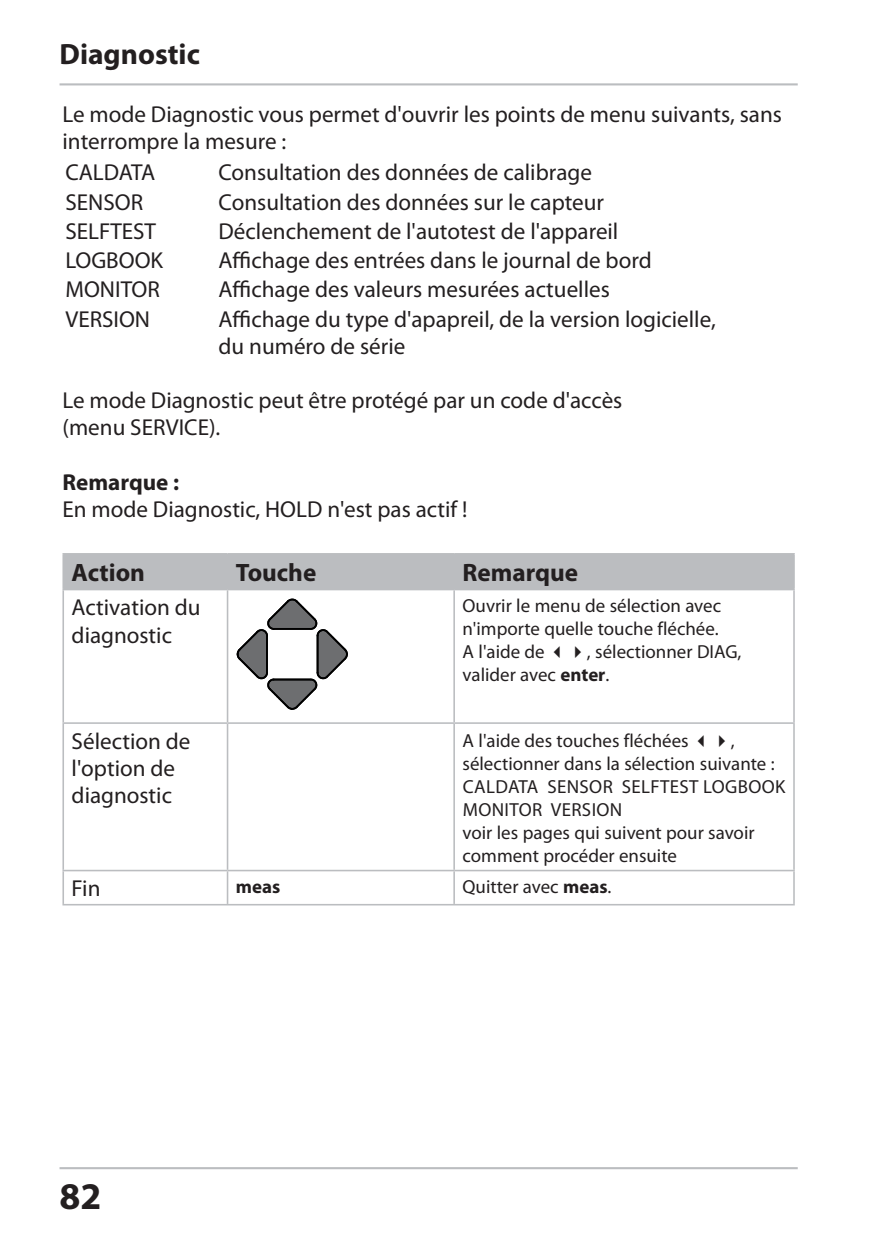
<style>
.page{position:relative;width:893px;height:1259px;background:#fff}
.page>*{position:absolute;margin:0;border:0;box-sizing:border-box;transform-origin:0 0}
.t1{font:700 37.8px "Myriad Pro";color:#231f20}
.t2{font:700 29.4px "Myriad Pro";color:#231f20}
.t3{font:700 25.2px "Myriad Pro";color:#231f20}
.t4{font:23.1px/27.3px "Myriad Pro";color:#231f20}
.t5{font:700 23.1px "Myriad Pro";color:#231f20}
.t6{font:18.9px/23.1px "Myriad Pro";color:#231f20}
.t7{font:700 18.9px "Myriad Pro";color:#231f20}
.s1{font-weight:700}
</style>
<div class="page">
<hr style="left:60px;top:1167px;width:738px;height:2px;background:#bbbdc0">
<hr style="left:60px;top:83px;width:738px;height:2px;background:#bbbdc0">
<div style="left:64px;top:554px;width:729px;height:35px;background:#bbbdc0"></div>
<hr style="left:62px;top:553px;width:166px;height:1px;background:#bbbdc0">
<hr style="left:62px;top:554px;width:2px;height:35px;background:#bbbdc0">
<hr style="left:228px;top:553px;width:226px;height:1px;background:#bbbdc0">
<hr style="left:227px;top:554px;width:1px;height:35px;background:#bbbdc0">
<hr style="left:454px;top:553px;width:341px;height:1px;background:#bbbdc0">
<hr style="left:453px;top:554px;width:2px;height:35px;background:#bbbdc0">
<hr style="left:793px;top:554px;width:2px;height:35px;background:#bbbdc0">
<hr style="left:62px;top:589px;width:166px;height:1px;background:#bbbdc0">
<hr style="left:62px;top:590px;width:2px;height:132px;background:#bbbdc0">
<hr style="left:228px;top:589px;width:226px;height:1px;background:#bbbdc0">
<hr style="left:227px;top:590px;width:1px;height:132px;background:#bbbdc0">
<hr style="left:454px;top:589px;width:341px;height:1px;background:#bbbdc0">
<hr style="left:453px;top:590px;width:2px;height:132px;background:#bbbdc0">
<hr style="left:793px;top:590px;width:2px;height:132px;background:#bbbdc0">
<hr style="left:62px;top:722px;width:166px;height:2px;background:#bbbdc0">
<hr style="left:62px;top:724px;width:2px;height:145px;background:#bbbdc0">
<hr style="left:228px;top:722px;width:226px;height:2px;background:#bbbdc0">
<hr style="left:227px;top:724px;width:1px;height:145px;background:#bbbdc0">
<hr style="left:454px;top:722px;width:341px;height:2px;background:#bbbdc0">
<hr style="left:453px;top:724px;width:2px;height:145px;background:#bbbdc0">
<hr style="left:793px;top:724px;width:2px;height:145px;background:#bbbdc0">
<hr style="left:62px;top:869px;width:166px;height:2px;background:#bbbdc0">
<hr style="left:62px;top:871px;width:2px;height:33px;background:#bbbdc0">
<hr style="left:228px;top:869px;width:226px;height:2px;background:#bbbdc0">
<hr style="left:227px;top:871px;width:1px;height:33px;background:#bbbdc0">
<hr style="left:454px;top:869px;width:341px;height:2px;background:#bbbdc0">
<hr style="left:453px;top:871px;width:2px;height:33px;background:#bbbdc0">
<hr style="left:793px;top:871px;width:2px;height:33px;background:#bbbdc0">
<hr style="left:62px;top:904px;width:733px;height:1px;background:#bbbdc0">
<svg style="left:236px;top:598px;width:112px;height:112px"></svg>
<p class="t2" style="left:60px;top:39px;width:142px">Diagnostic</p>
<p class="t4" style="left:62px;top:102px;width:721px">Le mode Diagnostic vous permet d'ouvrir les points de menu suivants, sans interrompre la mesure :</p>
<p class="t4" style="left:65px;top:161px;width:91px">CALDATA</p>
<p class="t4" style="left:218px;top:161px;width:375px">Consultation des données de calibrage</p>
<p class="t4" style="left:65px;top:190px;width:79px">SENSOR</p>
<p class="t4" style="left:219px;top:190px;width:387px">Consultation des données sur le capteur</p>
<p class="t4" style="left:65px;top:220px;width:92px">SELFTEST</p>
<p class="t4" style="left:219px;top:220px;width:401px">Déclenchement de l'autotest de l'appareil</p>
<p class="t4" style="left:65px;top:249px;width:99px">LOGBOOK</p>
<p class="t4" style="left:219px;top:249px;width:435px">Affichage des entrées dans le journal de bord</p>
<p class="t4" style="left:65px;top:278px;width:96px">MONITOR</p>
<p class="t4" style="left:219px;top:278px;width:393px">Affichage des valeurs mesurées actuelles</p>
<p class="t4" style="left:65px;top:307px;width:86px">VERSION</p>
<p class="t4" style="left:219px;top:307px;width:499px">Affichage du type d'apapreil, de la version logicielle, du numéro de série</p>
<p class="t4" style="left:62px;top:389px;width:561px">Le mode Diagnostic peut être protégé par un code d'accès (menu SERVICE).</p>
<p class="t5" style="left:62px;top:470px;width:118px">Remarque :</p>
<p class="t4" style="left:62px;top:498px;width:407px">En mode Diagnostic, HOLD n'est pas actif !</p>
<p class="t3" style="left:72px;top:560px;width:75px">Action</p>
<p class="t3" style="left:236px;top:560px;width:82px">Touche</p>
<p class="t3" style="left:463px;top:560px;width:117px">Remarque</p>
<p class="t4" style="left:72px;top:596px;width:130px">Activation du diagnostic</p>
<p class="t6" style="left:463px;top:596px;width:260px">Ouvrir le menu de sélection avec n'importe quelle touche fléchée.<br>A l'aide de</p>
<p class="t6" style="left:463px;top:642px;width:280px;text-indent:124px">, sélectionner DIAG, valider avec <span class="s1">enter</span>.</p>
<p class="t4" style="left:72px;top:729px;width:120px">Sélection de l'option de diagnostic</p>
<p class="t6" style="left:463px;top:730px;width:228px">A l'aide des touches fléchées</p>
<p class="t6" style="left:463px;top:730px;width:324px;text-indent:268px">, sélectionner dans la sélection suivante :<br>CALDATA SENSOR SELFTEST LOGBOOK<br>MONITOR VERSION<br>voir les pages qui suivent pour savoir comment procéder ensuite</p>
<p class="t4" style="left:72px;top:877px;width:30px">Fin</p>
<p class="t7" style="left:236px;top:877px;width:46px">meas</p>
<p class="t6" style="left:463px;top:877px;width:150px">Quitter avec <span class="s1">meas</span>.</p>
<h1 class="t1" style="left:60px;top:1176px;width:43px">82</h1>
</div>
